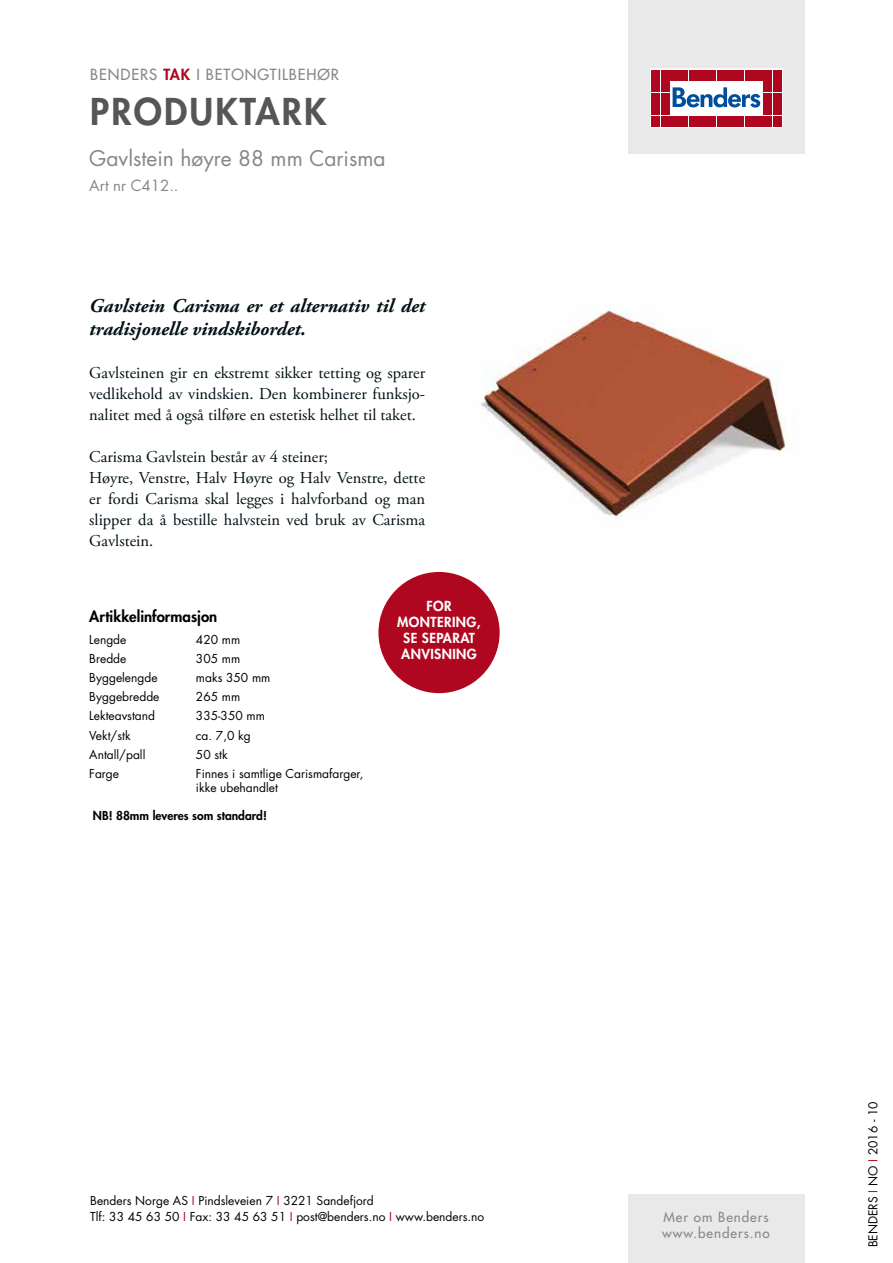
<style>
.page{position:relative;width:893px;height:1263px;background:#fff}
.page>*{position:absolute;margin:0;border:0;box-sizing:border-box;transform-origin:0 0}
.t1{font:800 36px "Futura Std";letter-spacing:.06em;color:#565655}
.t2{font:21px "Futura Std";color:#868786}
.t3{font:italic 700 19.5px/23.4px "Adobe Garamond Pro";color:#001115}
.t4{font:16.5px/21px "Adobe Garamond Pro";color:#001115;text-align:justify}
.t5{font:500 15px "Futura Std";letter-spacing:.06em;color:#868786}
.t6{font:800 15px "Futura Std";color:#000}
.t7{font:15px "Futura Std";color:#868786}
.t8{font:800 13.5px/16.2px "Futura Std";letter-spacing:.03em;color:#fff;text-align:center}
.t9{font:500 13.5px/16.2px "Futura Std";letter-spacing:.07em;color:#87888a}
.t10{font:12px/16.5px "Futura Std";color:#000}
.t11{font:800 12px "Futura Std";color:#000}
.s1{font-weight:800;color:#ae071f}
.s2{color:#ae071f}
</style>
<div class="page">
<div style="left:628px;top:0;width:177px;height:153px;background:#e9e9e9"></div>
<svg style="left:650px;top:69px;width:132px;height:59px;background:#e9bfc6"></svg>
<div style="left:652px;top:70px;width:8px;height:10px;background:#ae071f"></div>
<div style="left:661px;top:70px;width:8px;height:10px;background:#ae071f"></div>
<div style="left:652px;top:81px;width:8px;height:11px;background:#ae071f"></div>
<div style="left:661px;top:81px;width:8px;height:11px;background:#ae071f"></div>
<div style="left:652px;top:93px;width:8px;height:10px;background:#ae071f"></div>
<div style="left:661px;top:93px;width:8px;height:10px;background:#ae071f"></div>
<div style="left:652px;top:104px;width:8px;height:11px;background:#ae071f"></div>
<div style="left:661px;top:104px;width:8px;height:11px;background:#ae071f"></div>
<div style="left:652px;top:116px;width:8px;height:10px;background:#ae071f"></div>
<div style="left:661px;top:116px;width:8px;height:10px;background:#ae071f"></div>
<div style="left:670px;top:70px;width:8px;height:10px;background:#ae071f"></div>
<div style="left:680px;top:70px;width:8px;height:10px;background:#ae071f"></div>
<div style="left:689px;top:70px;width:8px;height:10px;background:#ae071f"></div>
<div style="left:698px;top:70px;width:8px;height:10px;background:#ae071f"></div>
<div style="left:708px;top:70px;width:8px;height:10px;background:#ae071f"></div>
<div style="left:717px;top:70px;width:8px;height:10px;background:#ae071f"></div>
<div style="left:726px;top:70px;width:8px;height:10px;background:#ae071f"></div>
<div style="left:736px;top:70px;width:8px;height:10px;background:#ae071f"></div>
<div style="left:745px;top:70px;width:8px;height:10px;background:#ae071f"></div>
<div style="left:754px;top:70px;width:9px;height:10px;background:#ae071f"></div>
<div style="left:670px;top:116px;width:8px;height:10px;background:#ae071f"></div>
<div style="left:680px;top:116px;width:8px;height:10px;background:#ae071f"></div>
<div style="left:689px;top:116px;width:8px;height:10px;background:#ae071f"></div>
<div style="left:698px;top:116px;width:8px;height:10px;background:#ae071f"></div>
<div style="left:708px;top:116px;width:8px;height:10px;background:#ae071f"></div>
<div style="left:717px;top:116px;width:8px;height:10px;background:#ae071f"></div>
<div style="left:726px;top:116px;width:8px;height:10px;background:#ae071f"></div>
<div style="left:736px;top:116px;width:8px;height:10px;background:#ae071f"></div>
<div style="left:745px;top:116px;width:8px;height:10px;background:#ae071f"></div>
<div style="left:754px;top:116px;width:9px;height:10px;background:#ae071f"></div>
<div style="left:764px;top:70px;width:8px;height:10px;background:#ae071f"></div>
<div style="left:773px;top:70px;width:8px;height:10px;background:#ae071f"></div>
<div style="left:764px;top:81px;width:8px;height:11px;background:#ae071f"></div>
<div style="left:773px;top:81px;width:8px;height:11px;background:#ae071f"></div>
<div style="left:764px;top:93px;width:8px;height:10px;background:#ae071f"></div>
<div style="left:773px;top:93px;width:8px;height:10px;background:#ae071f"></div>
<div style="left:764px;top:104px;width:8px;height:11px;background:#ae071f"></div>
<div style="left:773px;top:104px;width:8px;height:11px;background:#ae071f"></div>
<div style="left:764px;top:116px;width:8px;height:10px;background:#ae071f"></div>
<div style="left:773px;top:116px;width:8px;height:10px;background:#ae071f"></div>
<svg style="left:673px;top:87px;width:87px;height:21px;background:#8fb1d4"></svg>
<div style="left:628px;top:1195px;width:177px;height:68px;background:#e9e9ea"></div>
<img style="left:481px;top:308px;width:305px;height:213px">
<div style="left:378px;top:572px;width:122px;height:121px;background:#ae071f;border-radius:50%"></div>
<p class="t5" style="left:90px;top:65px;width:250px">BENDERS <span class="s1">TAK</span> I BETONGTILBEHØR</p>
<h1 class="t1" style="left:90px;top:89px;width:238px">PRODUKTARK</h1>
<p class="t2" style="left:89px;top:145px;width:298px">Gavlstein høyre 88 mm Carisma</p>
<p class="t7" style="left:89px;top:176px;width:91px">Art nr C412..</p>
<p class="t3" style="left:89px;top:294px;width:337px">Gavlstein Carisma er et alternativ til det tradisjonelle vindskibordet.</p>
<p class="t4" style="left:89px;top:363px;width:337px">Gavlsteinen gir en ekstremt sikker tetting og sparer vedlikehold av vindskien. Den kombinerer funksjo&shy;nalitet med å også tilføre en estetisk helhet til taket.</p>
<p class="t4" style="left:89px;top:447px;width:337px;text-align:left">Carisma Gavlstein består av 4 steiner;<br>Høyre, Venstre, Halv Høyre og Halv Venstre, dette er fordi Carisma skal legges i halvforband og man slipper da å bestille halvstein ved bruk av Carisma Gavlstein.</p>
<p class="t6" style="left:89px;top:607px;width:130px">Artikkelinformasjon</p>
<p class="t10" style="left:89px;top:631px;width:39px">Lengde</p>
<p class="t10" style="left:196px;top:631px;width:46px">420 mm</p>
<p class="t10" style="left:89px;top:650px;width:39px">Bredde</p>
<p class="t10" style="left:196px;top:650px;width:46px">305 mm</p>
<p class="t10" style="left:89px;top:670px;width:70px">Byggelengde</p>
<p class="t10" style="left:196px;top:670px;width:76px">maks 350 mm</p>
<p class="t10" style="left:89px;top:689px;width:72px">Byggebredde</p>
<p class="t10" style="left:196px;top:689px;width:46px">265 mm</p>
<p class="t10" style="left:89px;top:708px;width:67px">Lekteavstand</p>
<p class="t10" style="left:196px;top:708px;width:70px">335-350 mm</p>
<p class="t10" style="left:89px;top:727px;width:43px">Vekt/stk</p>
<p class="t10" style="left:196px;top:727px;width:56px">ca. 7,0 kg</p>
<p class="t10" style="left:89px;top:746px;width:58px">Antall/pall</p>
<p class="t10" style="left:196px;top:746px;width:33px">50 stk</p>
<p class="t10" style="left:89px;top:765px;width:31px">Farge</p>
<p class="t10" style="left:196px;top:766px;width:169px;line-height:14.4px">Finnes i samtlige Carismafarger, ikke ubehandlet</p>
<p class="t11" style="left:93px;top:808px;width:175px">NB! 88mm leveres som standard!</p>
<p class="t8" style="left:397px;top:598px;width:85px">FOR<br>MONTERING,<br>SE SEPARAT<br>ANVISNING</p>
<p class="t10" style="left:90px;top:1192px;width:396px">Benders Norge AS <span class="s2">I</span> Pindsleveien 7 <span class="s2">I</span> 3221 Sandefjord<br>Tlf: 33 45 63 50 <span class="s2">I</span> Fax: 33 45 63 51 <span class="s2">I</span> post@benders.no <span class="s2">I</span> www.benders.no</p>
<p class="t9" style="left:662px;top:1209px;width:109px">Mer om Benders www.benders.no</p>
<p class="t10" style="left:865px;top:1247px;width:148px;rotate:-90deg">BENDERS <span class="s2">I</span> NO <span class="s2">I</span> 2016 - 10</p>
</div>
